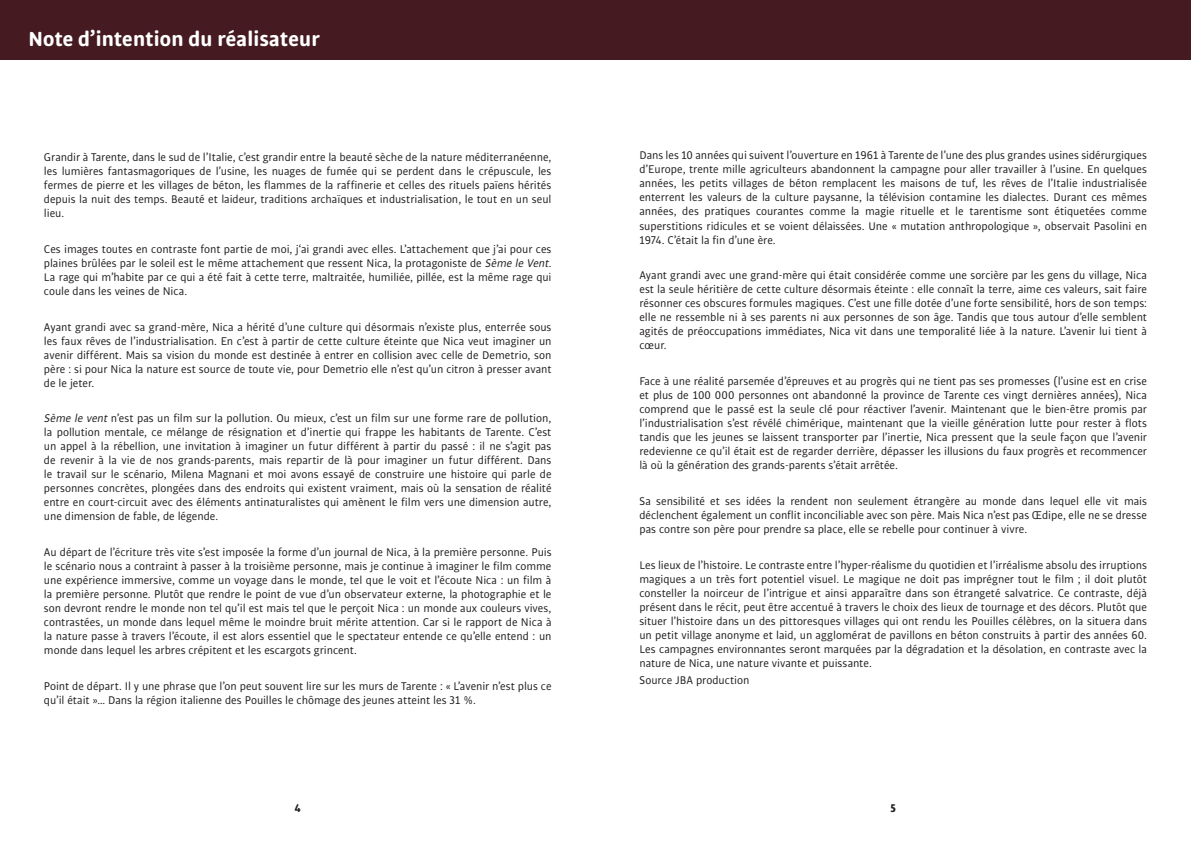
<style>
.page{position:relative;width:1191px;height:842px;background:#fff}
.page>*{position:absolute;margin:0;border:0;box-sizing:border-box;transform-origin:0 0}
.t1{font:700 22px "Bulo Rounded";letter-spacing:.01em;color:#fff}
.t2{font:12px/14px "Bulo Rounded";letter-spacing:-.005em;color:#231f20;text-align:justify}
.t3{font:700 12px "Bulo Rounded";color:#231f20}
.s1{font-style:italic}
</style>
<div class="page">
<div style="left:0;top:0;width:595px;height:60px;background:#451a21"></div>
<div style="left:595px;top:0;width:596px;height:60px;background:#451a21"></div>
<h1 class="t1" style="left:28px;top:24px;width:293px">Note d’intention du réalisateur</h1>
<p class="t2" style="left:44px;top:150px;width:509px">Grandir à Tarente, dans le sud de l’Italie, c’est grandir entre la beauté sèche de la nature méditerranéenne, les lumières fantasmagoriques de l’usine, les nuages de fumée qui se perdent dans le crépuscule, les fermes de pierre et les villages de béton, les flammes de la raffinerie et celles des rituels païens hérités depuis la nuit des temps. Beauté et laideur, traditions archaïques et industrialisation, le tout en un seul lieu.</p>
<p class="t2" style="left:44px;top:242px;width:509px">Ces images toutes en contraste font partie de moi, j‘ai grandi avec elles. L’attachement que j’ai pour ces plaines brûlées par le soleil est le même attachement que ressent Nica, la protagoniste de <span class="s1">Sème le Vent</span>.<br>La rage qui m’habite par ce qui a été fait à cette terre, maltraitée, humiliée, pillée, est la même rage qui coule dans les veines de Nica.</p>
<p class="t2" style="left:44px;top:320px;width:509px">Ayant grandi avec sa grand-mère, Nica a hérité d’une culture qui désormais n’existe plus, enterrée sous les faux rêves de l’industrialisation. En c’est à partir de cette culture éteinte que Nica veut imaginer un avenir différent. Mais sa vision du monde est destinée à entrer en collision avec celle de Demetrio, son père : si pour Nica la nature est source de toute vie, pour Demetrio elle n’est qu’un citron à presser avant de le jeter.</p>
<p class="t2" style="left:44px;top:411px;width:509px"><span class="s1">Sème le vent</span> n’est pas un film sur la pollution. Ou mieux, c’est un film sur une forme rare de pollution, la pollution mentale, ce mélange de résignation et d’inertie qui frappe les habitants de Tarente. C’est un appel à la rébellion, une invitation à imaginer un futur différent à partir du passé : il ne s’agit pas de revenir à la vie de nos grands-parents, mais repartir de là pour imaginer un futur différent. Dans le travail sur le scénario, Milena Magnani et moi avons essayé de construire une histoire qui parle de personnes concrètes, plongées dans des endroits qui existent vraiment, mais où la sensation de réalité entre en court-circuit avec des éléments antinaturalistes qui amènent le film vers une dimension autre, une dimension de fable, de légende.</p>
<p class="t2" style="left:44px;top:545px;width:509px">Au départ de l’écriture très vite s’est imposée la forme d’un journal de Nica, à la première personne. Puis le scénario nous a contraint à passer à la troisième personne, mais je continue à imaginer le film comme une expérience immersive, comme un voyage dans le monde, tel que le voit et l’écoute Nica : un film à la première personne. Plutôt que rendre le point de vue d’un observateur externe, la photographie et le son devront rendre le monde non tel qu’il est mais tel que le perçoit Nica : un monde aux couleurs vives, contrastées, un monde dans lequel même le moindre bruit mérite attention. Car si le rapport de Nica à la nature passe à travers l’écoute, il est alors essentiel que le spectateur entende ce qu’elle entend : un monde dans lequel les arbres crépitent et les escargots grincent.</p>
<p class="t2" style="left:44px;top:679px;width:509px">Point de départ. Il y une phrase que l’on peut souvent lire sur les murs de Tarente : « L’avenir n’est plus ce qu’il était »… Dans la région italienne des Pouilles le chômage des jeunes atteint les 31 %.</p>
<p class="t2" style="left:639px;top:149px;width:509px">Dans les 10 années qui suivent l’ouverture en 1961 à Tarente de l’une des plus grandes usines sidérurgiques d’Europe, trente mille agriculteurs abandonnent la campagne pour aller travailler à l’usine. En quelques années, les petits villages de béton remplacent les maisons de tuf, les rêves de l’Italie industrialisée enterrent les valeurs de la culture paysanne, la télévision contamine les dialectes. Durant ces mêmes années, des pratiques courantes comme la magie rituelle et le tarentisme sont étiquetées comme superstitions ridicules et se voient délaissées. Une « mutation anthropologique », observait Pasolini en 1974. C’était la fin d’une ère.</p>
<p class="t2" style="left:639px;top:268px;width:509px">Ayant grandi avec une grand-mère qui était considérée comme une sorcière par les gens du village, Nica est la seule héritière de cette culture désormais éteinte : elle connaît la terre, aime ces valeurs, sait faire résonner ces obscures formules magiques. C’est une fille dotée d’une forte sensibilité, hors de son temps: elle ne ressemble ni à ses parents ni aux personnes de son âge. Tandis que tous autour d’elle semblent agités de préoccupations immédiates, Nica vit dans une temporalité liée à la nature. L’avenir lui tient à cœur.</p>
<p class="t2" style="left:639px;top:374px;width:509px">Face à une réalité parsemée d’épreuves et au progrès qui ne tient pas ses promesses (l’usine est en crise et plus de 100 000 personnes ont abandonné la province de Tarente ces vingt dernières années), Nica comprend que le passé est la seule clé pour réactiver l’avenir. Maintenant que le bien-être promis par l’industrialisation s’est révélé chimérique, maintenant que la vieille génération lutte pour rester à flots tandis que les jeunes se laissent transporter par l’inertie, Nica pressent que la seule façon que l’avenir redevienne ce qu’il était est de regarder derrière, dépasser les illusions du faux progrès et recommencer là où la génération des grands-parents s’était arrêtée.</p>
<p class="t2" style="left:639px;top:494px;width:509px">Sa sensibilité et ses idées la rendent non seulement étrangère au monde dans lequel elle vit mais déclenchent également un conflit inconciliable avec son père. Mais Nica n’est pas Œdipe, elle ne se dresse pas contre son père pour prendre sa place, elle se rebelle pour continuer à vivre.</p>
<p class="t2" style="left:639px;top:558px;width:509px">Les lieux de l’histoire. Le contraste entre l’hyper-réalisme du quotidien et l’irréalisme absolu des irruptions magiques a un très fort potentiel visuel. Le magique ne doit pas imprégner tout le film ; il doit plutôt consteller la noirceur de l’intrigue et ainsi apparaître dans son étrangeté salvatrice. Ce contraste, déjà présent dans le récit, peut être accentué à travers le choix des lieux de tournage et des décors. Plutôt que situer l’histoire dans un des pittoresques villages qui ont rendu les Pouilles célèbres, on la situera dans un petit village anonyme et laid, un agglomérat de pavillons en béton construits à partir des années 60.<br>Les campagnes environnantes seront marquées par la dégradation et la désolation, en contraste avec la nature de Nica, une nature vivante et puissante.</p>
<p class="t2" style="left:639px;top:674px;width:112px">Source JBA production</p>
<p class="t3" style="left:294px;top:800px;width:8px">4</p>
<p class="t3" style="left:890px;top:800px;width:7px">5</p>
</div>
